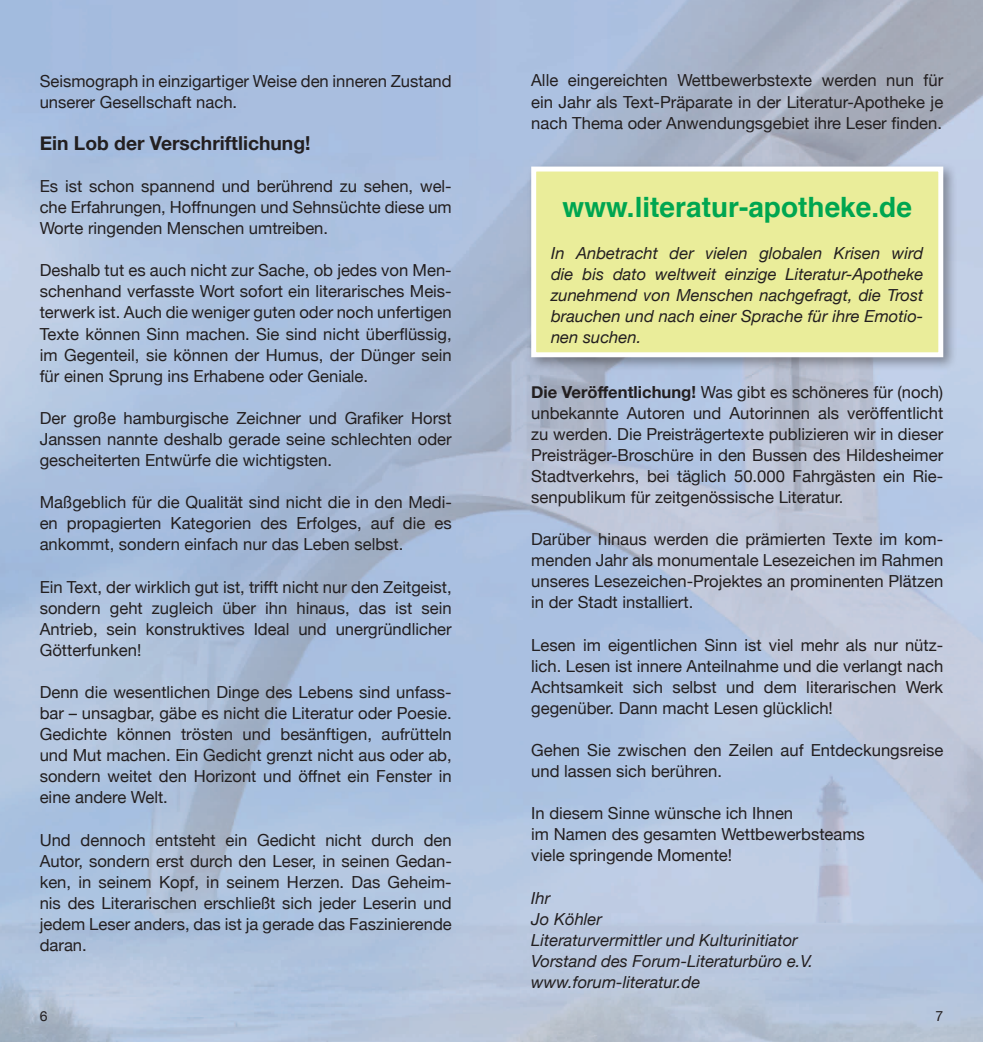
<style>
.page{position:relative;width:983px;height:1042px;background:#fff}
.page>*{position:absolute;margin:0;border:0;box-sizing:border-box;transform-origin:0 0}
.t1{font:700 28px "Helvetica";color:#00a650}
.t2{font:700 19.25px "Helvetica Neue";color:#231f20}
.t3{font:16.62px/21px "Helvetica Neue";color:#231f20;text-align:justify}
.t4{font:italic 16.62px/21px "Helvetica Neue";color:#231f20;text-align:justify}
.t5{font:14px "Helvetica Neue";color:#231f20}
.s1{font-weight:700}
</style>
<div class="page">
<div style="left:526px;top:162px;width:431px;height:210px;background:#231f20;opacity:.4"></div>
<div style="left:533px;top:169px;width:407px;height:186px;background:#eaed9a"></div>
<div style="left:531px;top:167px;width:412px;height:190px;border:5px solid #fff"></div>
<p class="t3" style="left:40px;top:71px;width:413px">Seismograph in einzigartiger Weise den inneren Zustand unserer Gesellschaft nach.</p>
<p class="t2" style="left:40px;top:128px;width:272px">Ein Lob der Verschriftlichung!</p>
<p class="t3" style="left:40px;top:176px;width:413px">Es ist schon spannend und berührend zu sehen, wel&shy;che Erfahrungen, Hoffnungen und Sehnsüchte diese um Worte ringenden Menschen umtreiben.</p>
<p class="t3" style="left:40px;top:261px;width:413px">Deshalb tut es auch nicht zur Sache, ob jedes von Men&shy;schenhand verfasste Wort sofort ein literarisches Meis&shy;terwerk ist. Auch die weniger guten oder noch unfertigen Texte können Sinn machen. Sie sind nicht überflüssig, im Gegenteil, sie können der Humus, der Dünger sein für einen Sprung ins Erhabene oder Geniale.</p>
<p class="t3" style="left:40px;top:408px;width:413px">Der große hamburgische Zeichner und Grafiker Horst Janssen nannte deshalb gerade seine schlechten oder gescheiterten Entwürfe die wichtigsten.</p>
<p class="t3" style="left:40px;top:493px;width:413px">Maßgeblich für die Qualität sind nicht die in den Medi&shy;en propagierten Kategorien des Erfolges, auf die es ankommt, sondern einfach nur das Leben selbst.</p>
<p class="t3" style="left:40px;top:577px;width:413px">Ein Text, der wirklich gut ist, trifft nicht nur den Zeitgeist, sondern geht zugleich über ihn hinaus, das ist sein Antrieb, sein konstruktives Ideal und unergründlicher Götterfunken!</p>
<p class="t3" style="left:40px;top:682px;width:413px">Denn die wesentlichen Dinge des Lebens sind unfass&shy;bar – unsagbar, gäbe es nicht die Literatur oder Poesie.<br>Gedichte können trösten und besänftigen, aufrütteln und Mut machen. Ein Gedicht grenzt nicht aus oder ab, sondern weitet den Horizont und öffnet ein Fenster in eine andere Welt.</p>
<p class="t3" style="left:40px;top:830px;width:413px">Und dennoch entsteht ein Gedicht nicht durch den Autor, sondern erst durch den Leser, in seinen Gedan&shy;ken, in seinem Kopf, in seinem Herzen. Das Geheim&shy;nis des Literarischen erschließt sich jeder Leserin und jedem Leser anders, das ist ja gerade das Faszinierende daran.</p>
<p class="t3" style="left:531px;top:71px;width:413px">Alle eingereichten Wettbewerbstexte werden nun für ein Jahr als Text-Präparate in der Literatur-Apotheke je nach Thema oder Anwendungsgebiet ihre Leser finden.</p>
<h1 class="t1" style="left:562px;top:184px;width:351px">www.literatur-apotheke.de</h1>
<p class="t4" style="left:551px;top:243px;width:374px">In Anbetracht der vielen globalen Krisen wird die bis dato weltweit einzige Literatur-Apotheke zunehmend von Menschen nachgefragt, die Trost brauchen und nach einer Sprache für ihre Emotio&shy;nen suchen.</p>
<p class="t3" style="left:531px;top:382px;width:413px"><span class="s1">Die Veröffentlichung!</span> Was gibt es schöneres für (noch) unbekannte Autoren und Autorinnen als veröffentlicht zu werden. Die Preisträgertexte publizieren wir in dieser Preisträger-Broschüre in den Bussen des Hildesheimer Stadtverkehrs, bei täglich 50.000 Fahrgästen ein Rie&shy;senpublikum für zeitgenössische Literatur.</p>
<p class="t3" style="left:531px;top:530px;width:413px">Darüber hinaus werden die prämierten Texte im kom&shy;menden Jahr als monumentale Lesezeichen im Rahmen unseres Lesezeichen-Projektes an prominenten Plätzen in der Stadt installiert.</p>
<p class="t3" style="left:531px;top:635px;width:413px">Lesen im eigentlichen Sinn ist viel mehr als nur nütz&shy;lich. Lesen ist innere Anteilnahme und die verlangt nach Achtsamkeit sich selbst und dem literarischen Werk gegenüber. Dann macht Lesen glücklich!</p>
<p class="t3" style="left:531px;top:740px;width:413px">Gehen Sie zwischen den Zeilen auf Entdeckungsreise und lassen sich berühren.</p>
<p class="t3" style="left:531px;top:804px;width:335px;text-align:left">In diesem Sinne wünsche ich Ihnen<br>im Namen des gesamten Wettbewerbsteams viele springende Momente!</p>
<p class="t4" style="left:531px;top:888px;width:283px;text-align:left">Ihr<br>Jo Köhler<br>Literaturvermittler und Kulturinitiator<br>Vorstand des Forum-Literaturbüro e.V. www.forum-literatur.de</p>
<p class="t5" style="left:40px;top:1005px;width:9px">6</p>
<p class="t5" style="left:935px;top:1005px;width:9px">7</p>
</div>
